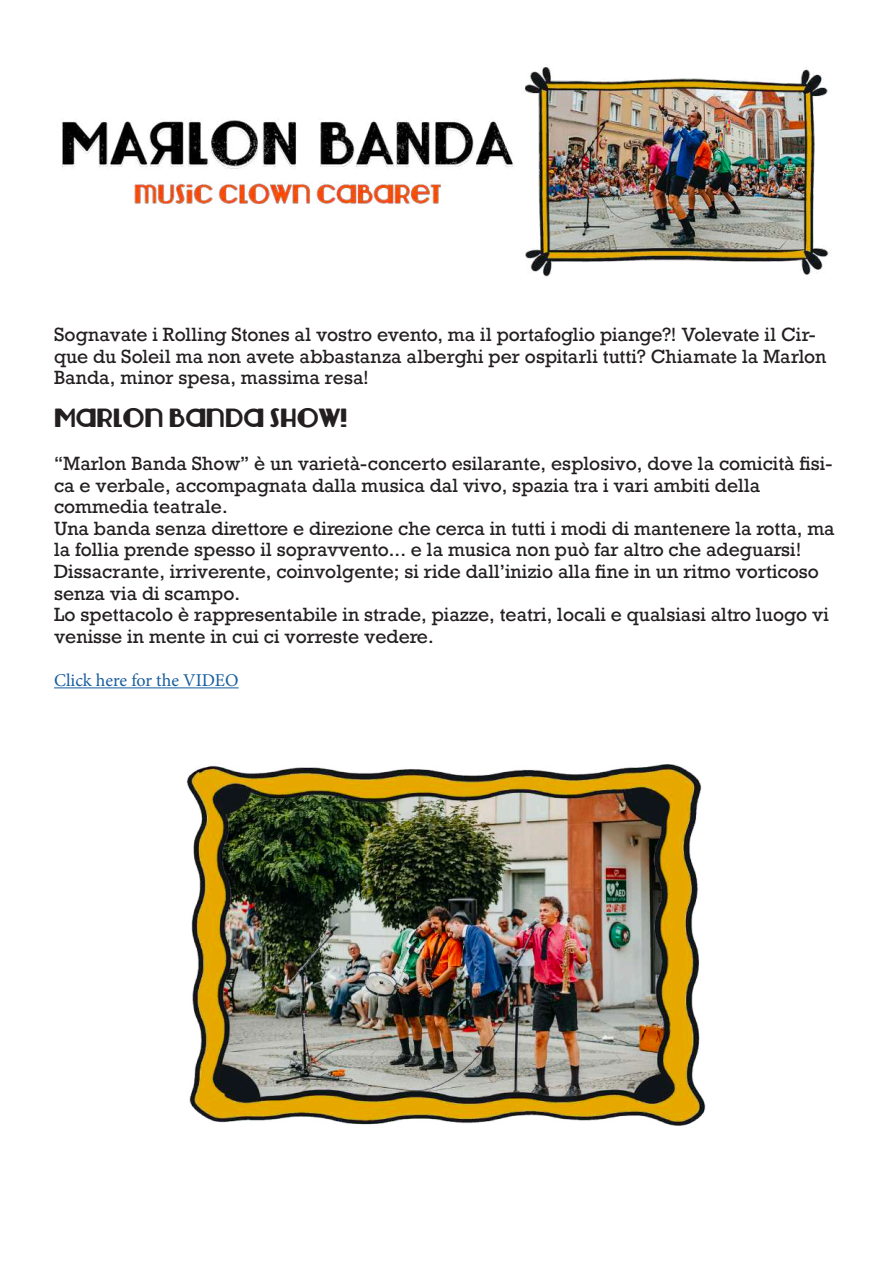
<style>
.page{position:relative;width:893px;height:1263px;background:#fff}
.page>*{position:absolute;margin:0;border:0;box-sizing:border-box;transform-origin:0 0}
.t1{font:21px "Lemondrop";color:#231f20}
.t2{font:18px/21.6px "Rockwell";color:#231f20}
.t3{font:18px "Minion Pro";color:#175d9e}
</style>
<div class="page">
<img style="left:62px;top:67px;width:767px;height:210px">
<hr style="left:54px;top:687px;width:185px;height:1px;background:#175d9e">
<img style="left:186px;top:764px;width:520px;height:362px">
<p class="t2" style="left:54px;top:324px;width:774px">Sognavate i Rolling Stones al vostro evento, ma il portafoglio piange?! Volevate il Cir&shy;que du Soleil ma non avete abbastanza alberghi per ospitarli tutti? Chiamate la Marlon<br>Banda, minor spesa, massima resa!</p>
<p class="t1" style="left:54px;top:403px;width:295px">MARLON BANDA SHOW!</p>
<p class="t2" style="left:54px;top:453px;width:782px">“Marlon Banda Show” è un varietà-concerto esilarante, esplosivo, dove la comicità fisi&shy;ca e verbale, accompagnata dalla musica dal vivo, spazia tra i vari ambiti della commedia teatrale.<br>Una banda senza direttore e direzione che cerca in tutti i modi di mantenere la rotta, ma la follia prende spesso il sopravvento... e la musica non può far altro che adeguarsi!<br>Dissacrante, irriverente, coinvolgente; si ride dall’inizio alla fine in un ritmo vorticoso senza via di scampo.<br>Lo spettacolo è rappresentabile in strade, piazze, teatri, locali e qualsiasi altro luogo vi venisse in mente in cui ci vorreste vedere.</p>
<p class="t3" style="left:54px;top:668px;width:186px">Click here for the VIDEO</p>
</div>
